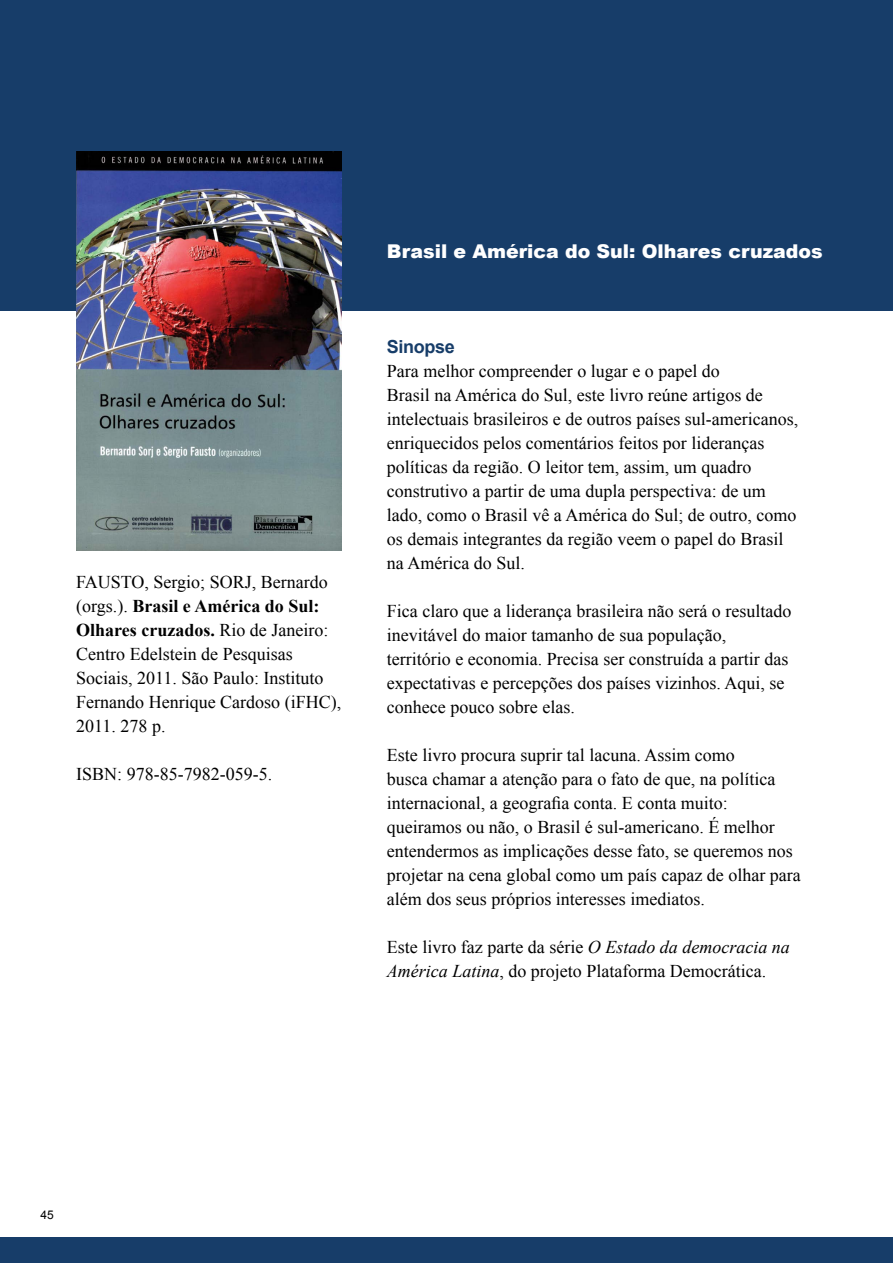
<style>
.page{position:relative;width:893px;height:1263px;background:#fff}
.page>*{position:absolute;margin:0;border:0;box-sizing:border-box;transform-origin:0 0}
.t1{font:900 18.9px "Arial";color:#fff}
.t2{font:18px/24px "Times New Roman";color:#000}
.t3{font:700 18px "Arial";letter-spacing:-.02em;color:#173d69}
.t4{font:12px "Arial";color:#000}
.s1{font-weight:700}
.s2{font-style:italic}
</style>
<div class="page">
<div style="left:0;top:1237px;width:893px;height:26px;background:#173d69"></div>
<div style="left:0;top:0;width:893px;height:310px;background:#173d69"></div>
<img style="left:76px;top:152px;width:265px;height:398px">
<p class="t2" style="left:76px;top:570px;width:266px">FAUSTO, Sergio; SORJ, Bernardo (orgs.). <span class="s1">Brasil e América do Sul:<br>Olhares cruzados.</span> Rio de Janeiro:<br>Centro Edelstein de Pesquisas<br>Sociais, 2011. São Paulo: Instituto<br>Fernando Henrique Cardoso (iFHC),<br>2011. 278 p.</p>
<p class="t2" style="left:76px;top:762px;width:197px">ISBN: 978-85-7982-059-5.</p>
<p class="t1" style="left:387px;top:238px;width:437px">Brasil e América do Sul: Olhares cruzados</p>
<p class="t3" style="left:387px;top:335px;width:69px">Sinopse</p>
<p class="t2" style="left:387px;top:359px;width:413px">Para melhor compreender o lugar e o papel do<br>Brasil na América do Sul, este livro reúne artigos de intelectuais brasileiros e de outros países sul-americanos, enriquecidos pelos comentários feitos por lideranças políticas da região. O leitor tem, assim, um quadro construtivo a partir de uma dupla perspectiva: de um lado, como o Brasil vê a América do Sul; de outro, como os demais integrantes da região veem o papel do Brasil na América do Sul.</p>
<p class="t2" style="left:387px;top:599px;width:406px">Fica claro que a liderança brasileira não será o resultado inevitável do maior tamanho de sua população, território e economia. Precisa ser construída a partir das expectativas e percepções dos países vizinhos. Aqui, se conhece pouco sobre elas.</p>
<p class="t2" style="left:387px;top:743px;width:415px">Este livro procura suprir tal lacuna. Assim como<br>busca chamar a atenção para o fato de que, na política internacional, a geografia conta. E conta muito: queiramos ou não, o Brasil é sul-americano. É melhor entendermos as implicações desse fato, se queremos nos projetar na cena global como um país capaz de olhar para além dos seus próprios interesses imediatos.</p>
<p class="t2" style="left:387px;top:935px;width:404px">Este livro faz parte da série <span class="s2">O Estado da democracia na<br>América Latina</span>, do projeto Plataforma Democrática.</p>
<p class="t4" style="left:41px;top:1206px;width:15px">45</p>
</div>
